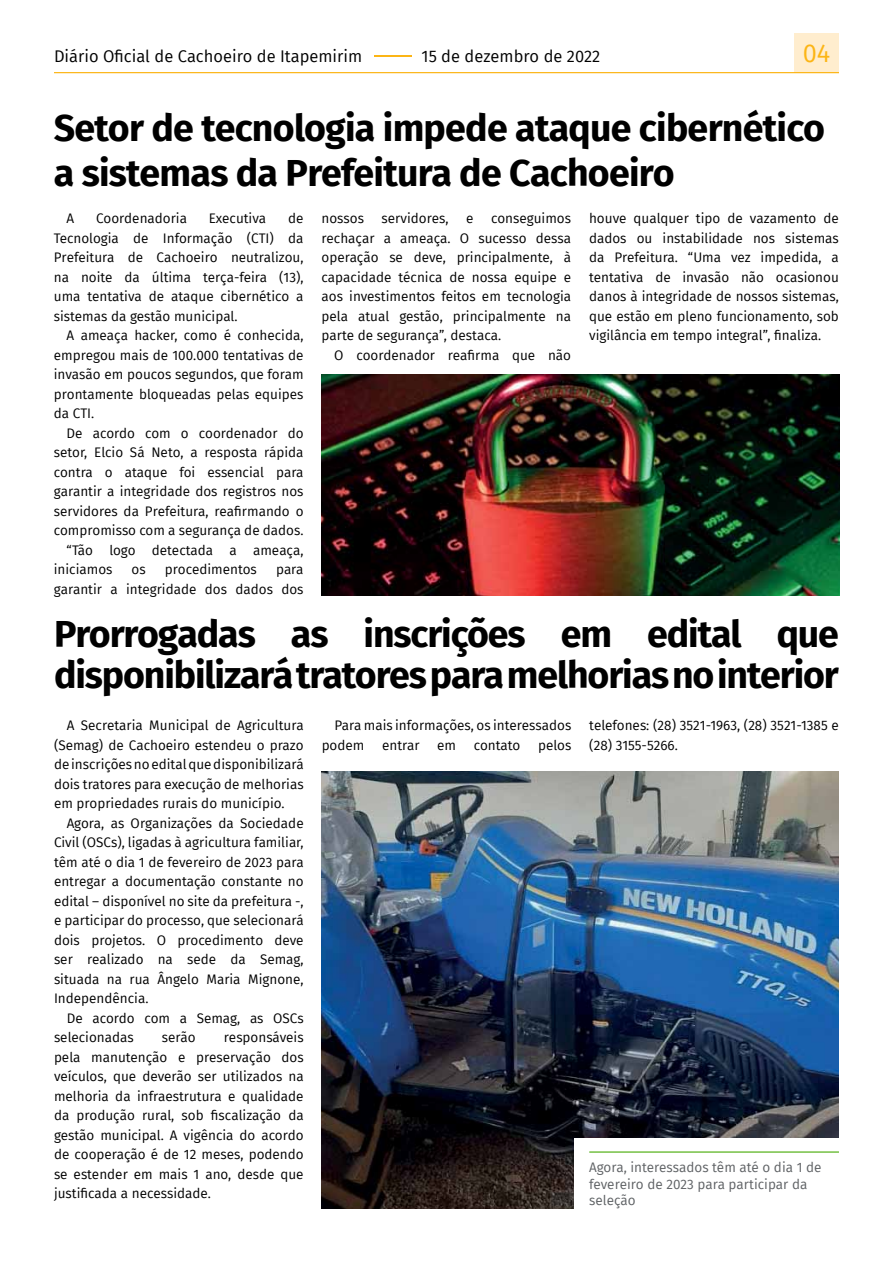
<style>
.page{position:relative;width:893px;height:1263px;background:#fff}
.page>*{position:absolute;margin:0;border:0;box-sizing:border-box;transform-origin:0 0}
.t1{font:700 37.5px/40.5px "Fira Sans";letter-spacing:-.03em;color:#000}
.t2{font:25.5px "Fira Sans";color:#fcb515}
.t3{font:16.5px "Fira Sans";color:#000}
.t4{font:13.5px/19.5px "Fira Sans";color:#000;text-align:justify}
.t5{font:13.5px/16.6px "Fira Sans";color:#5e6164}
.s1{color:#fcb515}
</style>
<div class="page">
<div style="left:794px;top:33px;width:45px;height:40px;background:#ffedce"></div>
<hr style="left:54px;top:72px;width:785px;height:1px;background:#fcb515">
<img style="left:322px;top:771px;width:517px;height:438px">
<div style="left:574px;top:1138px;width:278px;height:71px;background:#fff"></div>
<hr style="left:589px;top:1151px;width:250px;height:2px;background:#75c044">
<img style="left:322px;top:374px;width:517px;height:221px">
<p class="t3" style="left:54px;top:43px;width:548px">Diário Oficial de Cachoeiro de Itapemirim <span class="s1">–</span>15 de dezembro de 2022</p>
<h2 class="t2" style="left:803px;top:34px;width:29px">04</h2>
<h1 class="t1" style="left:54px;top:103px;width:773px;line-height:45px">Setor de tecnologia impede ataque cibernético a sistemas da Prefeitura de Cachoeiro</h1>
<p class="t4" style="left:67px;top:208px;width:9px">A</p>
<p class="t4" style="left:96px;top:208px;width:92px">Coordenadoria</p>
<p class="t4" style="left:209px;top:208px;width:59px">Executiva</p>
<p class="t4" style="left:54px;top:208px;width:251px;text-indent:234px">de Tecnologia de Informação (CTI) da Prefeitura de Cachoeiro neutralizou, na noite da última terça-feira (13), uma tentativa de ataque cibernético a sistemas da gestão municipal.</p>
<p class="t4" style="left:54px;top:325px;width:251px;text-indent:13px">A ameaça hacker, como é conhecida, empregou mais de 100.000 tentativas de invasão em poucos segundos, que foram prontamente bloqueadas pelas equipes da CTI.</p>
<p class="t4" style="left:67px;top:423px;width:238px">De acordo com o coordenador do</p>
<p class="t4" style="left:54px;top:442px;width:251px">setor, Elcio Sá Neto, a resposta rápida</p>
<p class="t4" style="left:54px;top:462px;width:251px">contra o ataque foi essencial para</p>
<p class="t4" style="left:54px;top:481px;width:251px">garantir a integridade dos registros nos</p>
<p class="t4" style="left:54px;top:501px;width:251px">servidores da Prefeitura, reafirmando o</p>
<p class="t4" style="left:54px;top:520px;width:251px">compromisso com a segurança de dados.</p>
<p class="t4" style="left:67px;top:540px;width:238px">“Tão logo detectada a ameaça,</p>
<p class="t4" style="left:54px;top:559px;width:60px">iniciamos</p>
<p class="t4" style="left:132px;top:559px;width:16px">os</p>
<p class="t4" style="left:165px;top:559px;width:93px">procedimentos</p>
<p class="t4" style="left:54px;top:559px;width:251px;text-align:right">para<br>garantir a integridade dos dados dos</p>
<p class="t4" style="left:322px;top:208px;width:251px;text-indent:170px">conseguimos rechaçar a ameaça. O sucesso dessa operação se deve, principalmente, à capacidade técnica de nossa equipe e aos investimentos feitos em tecnologia pela atual gestão, principalmente na parte de segurança”, destaca.</p>
<p class="t4" style="left:334px;top:345px;width:238px">O coordenador reafirma que não</p>
<p class="t4" style="left:322px;top:208px;width:44px">nossos</p>
<p class="t4" style="left:382px;top:208px;width:69px">servidores,</p>
<p class="t4" style="left:466px;top:208px;width:9px">e</p>
<p class="t4" style="left:589px;top:208px;width:251px">houve qualquer tipo de vazamento de dados ou instabilidade nos sistemas da Prefeitura. “Uma vez impedida, a tentativa de invasão não ocasionou danos à integridade de nossos sistemas, que estão em pleno funcionamento, sob vigilância em tempo integral”, finaliza.</p>
<h1 class="t1" style="left:54px;top:611px;width:786px">Prorrogadas as inscrições em edital que disponibilizará tratores para melhorias no interior</h1>
<p class="t4" style="left:54px;top:716px;width:251px;text-indent:13px">A Secretaria Municipal de Agricultura (Semag) de Cachoeiro estendeu o prazo de inscrições no edital que disponibilizará dois tratores para execução de melhorias em propriedades rurais do município.</p>
<p class="t4" style="left:54px;top:813px;width:251px;text-indent:13px">Agora, as Organizações da Sociedade Civil (OSCs), ligadas à agricultura familiar, têm até o dia 1 de fevereiro de 2023 para entregar a documentação constante no edital – disponível no site da prefeitura -, e participar do processo, que selecionará dois projetos. O procedimento deve ser realizado na sede da Semag, situada na rua Ângelo Maria Mignone, Independência.</p>
<p class="t4" style="left:54px;top:1008px;width:251px;text-indent:13px">De acordo com a Semag, as OSCs selecionadas</p>
<p class="t4" style="left:589px;top:715px;width:251px">telefones: (28) 3521-1963, (28) 3521-1385 e (28) 3155-5266.</p>
<p class="t4" style="left:322px;top:715px;width:251px;text-indent:13px">Para mais informações, os interessados podem</p>
<p class="t4" style="left:382px;top:735px;width:39px">entrar</p>
<p class="t4" style="left:437px;top:735px;width:20px">em</p>
<p class="t4" style="left:474px;top:735px;width:48px">contato</p>
<p class="t4" style="left:538px;top:735px;width:35px">pelos</p>
<p class="t4" style="left:54px;top:1027px;width:251px;text-indent:170px">responsáveis pela manutenção e preservação dos veículos, que deverão ser utilizados na melhoria da infraestrutura e qualidade da produção rural, sob fiscalização da gestão municipal. A vigência do acordo de cooperação é de 12 meses, podendo se estender em mais 1 ano, desde que justificada a necessidade.</p>
<p class="t4" style="left:162px;top:1027px;width:35px">serão</p>
<p class="t5" style="left:589px;top:1158px;width:234px">Agora, interessados têm até o dia 1 de fevereiro de 2023 para participar da seleção</p>
</div>
